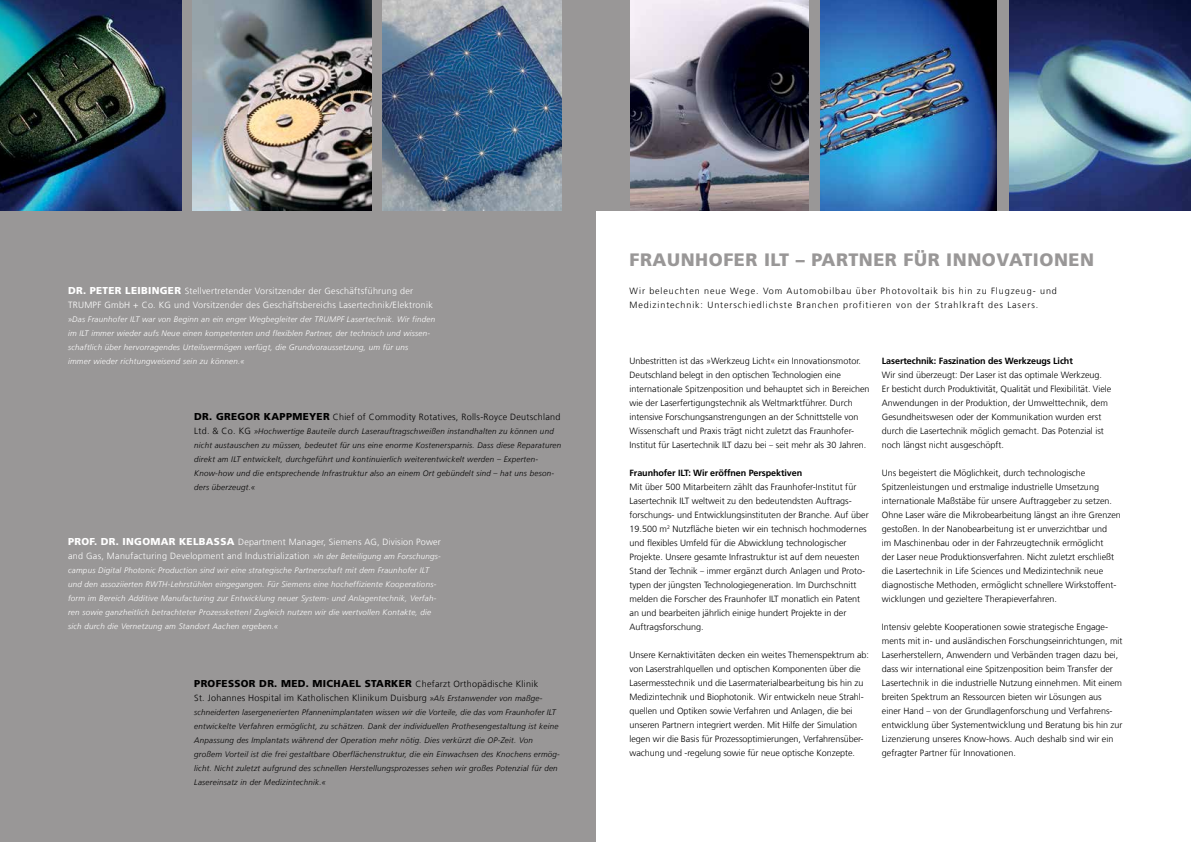
<style>
.page{position:relative;width:1191px;height:842px;background:#fff}
.page>*{position:absolute;margin:0;border:0;box-sizing:border-box;transform-origin:0 0}
.t1{font:900 18px "Frutiger LT Com";letter-spacing:.03em;color:#999797}
.t2{font:900 10px "Frutiger LT Com";letter-spacing:.03em;color:#000}
.t3{font:300 9px/14px "Frutiger LT Com";color:#000}
.t4{font:300 9px/14px "Frutiger LT Com";letter-spacing:.03em;color:#fff}
.t5{font:300 9px/14px "Frutiger LT Com";letter-spacing:.1em;color:#000}
.t6{font:300 9px "Frutiger LT Com";letter-spacing:.03em;color:#000}
.t7{font:700 9px "Frutiger LT Com";letter-spacing:-.01em;color:#000}
.t8{font:italic 300 8px/14px "Frutiger LT Com";letter-spacing:.03em;color:#000}
.t9{font:italic 300 8px/14px "Frutiger LT Com";letter-spacing:.03em;color:#fff}
.s1{font-weight:900;font-size:10px}
.s2{font-style:normal;font-size:9px}
.s3{font-style:italic;font-size:8px}
.s4{font-weight:300;font-size:9px}
</style>
<div class="page">
<div style="left:0;top:0;width:1191px;height:210px;background:#999797"></div>
<div style="left:0;top:0;width:595px;height:842px;background:#999797"></div>
<img style="left:1009px;top:0;width:182px;height:210px">
<img style="left:820px;top:0;width:176px;height:210px">
<img style="left:193px;top:0;width:178px;height:210px">
<img style="left:630px;top:0;width:179px;height:210px">
<img style="left:0;top:0;width:181px;height:210px">
<img style="left:383px;top:0;width:178px;height:210px">
<p class="t4" style="left:68px;top:284px;width:366px"><span class="s1">DR. PETER LEIBINGER</span> Stellvertretender Vorsitzender der Geschäftsführung der<br>TRUMPF GmbH + Co. KG und Vorsitzender des Geschäftsbereichs Lasertechnik/Elektronik</p>
<p class="t9" style="left:68px;top:312px;width:369px">»Das Fraunhofer ILT war von Beginn an ein enger Wegbegleiter der TRUMPF Lasertechnik. Wir finden im ILT immer wieder aufs Neue einen kompetenten und flexiblen Partner, der technisch und wissen&shy;schaftlich über hervorragendes Urteilsvermögen verfügt, die Grundvoraussetzung, um für uns<br>immer wieder richtungweisend sein zu können.«</p>
<p class="t6" style="left:194px;top:412px;width:368px"><span class="s1">DR. GREGOR KAPPMEYER</span> Chief of Commodity Rotatives, Rolls-Royce Deutschland</p>
<p class="t8" style="left:194px;top:424px;width:368px"><span class="s2">Ltd. &amp; Co. KG</span> »Hochwertige Bauteile durch Laserauftragschweißen instandhalten zu können und nicht austauschen zu müssen, bedeutet für uns eine enorme Kostenersparnis. Dass diese Reparaturen direkt am ILT entwickelt, durchgeführt und kontinuierlich weiterentwickelt werden – Experten-Know-how und die entsprechende Infrastruktur also an einem Ort gebündelt sind – hat uns beson&shy;ders überzeugt.«</p>
<p class="t4" style="left:68px;top:535px;width:374px"><span class="s1">PROF. DR. INGOMAR KELBASSA</span> Department Manager, Siemens AG, Division Power and Gas, Manufacturing Development and Industrialization <span class="s3">»In der Beteiligung am Forschungs-</span></p>
<p class="t9" style="left:68px;top:564px;width:370px">campus Digital Photonic Production sind wir eine strategische Partnerschaft mit dem Fraunhofer ILT und den assoziierten RWTH-Lehrstühlen eingegangen. Für Siemens eine hocheffiziente Kooperations&shy;form im Bereich Additive Manufacturing zur Entwicklung neuer System- und Anlagentechnik, Verfah&shy;ren sowie ganzheitlich betrachteter Prozessketten! Zugleich nutzen wir die wertvollen Kontakte, die sich durch die Vernetzung am Standort Aachen ergeben.«</p>
<p class="t2" style="left:194px;top:677px;width:345px">PROFESSOR DR. MED. MICHAEL STARKER <span class="s4">Chefarzt Orthopädische Klinik</span></p>
<p class="t6" style="left:194px;top:692px;width:350px">St. Johannes Hospital im Katholischen Klinikum Duisburg <span class="s3">»Als Erstanwender von maßge-</span></p>
<p class="t8" style="left:194px;top:705px;width:367px">schneiderten lasergenerierten Pfannenimplantaten wissen wir die Vorteile, die das vom Fraunhofer ILT entwickelte Verfahren ermöglicht, zu schätzen. Dank der individuellen Prothesengestaltung ist keine Anpassung des Implantats während der Operation mehr nötig. Dies verkürzt die OP-Zeit. Von großem Vorteil ist die frei gestaltbare Oberflächenstruktur, die ein Einwachsen des Knochens ermög&shy;licht. Nicht zuletzt aufgrund des schnellen Herstellungsprozesses sehen wir großes Potenzial für den Lasereinsatz in der Medizintechnik.«</p>
<h1 class="t1" style="left:629px;top:248px;width:466px">FRAUNHOFER ILT – PARTNER FÜR INNOVATIONEN</h1>
<p class="t5" style="left:629px;top:284px;width:429px">Wir beleuchten neue Wege. Vom Automobilbau über Photovoltaik bis hin zu Flugzeug- und<br>Medizintechnik: Unterschiedlichste Branchen profitieren von der Strahlkraft des Lasers.</p>
<p class="t3" style="left:629px;top:354px;width:242px">Unbestritten ist das »Werkzeug Licht« ein Innovationsmotor.<br>Deutschland belegt in den optischen Technologien eine internationale Spitzenposition und behauptet sich in Bereichen wie der Laserfertigungstechnik als Weltmarktführer. Durch intensive Forschungsanstrengungen an der Schnittstelle von Wissenschaft und Praxis trägt nicht zuletzt das Fraunhofer-Institut für Lasertechnik ILT dazu bei <span class="s3">–</span> seit mehr als 30 Jahren.</p>
<p class="t7" style="left:629px;top:468px;width:174px">Fraunhofer ILT: Wir eröffnen Perspektiven</p>
<p class="t3" style="left:629px;top:480px;width:241px">Mit über 500 Mitarbeitern zählt das Fraunhofer-Institut für Lasertechnik ILT weltweit zu den bedeutendsten Auftrags&shy;forschungs- und Entwicklungsinstituten der Branche. Auf über 19.500 m<sup>2</sup> Nutzfläche bieten wir ein technisch hochmodernes und flexibles Umfeld für die Abwicklung technologischer Projekte. Unsere gesamte Infrastruktur ist auf dem neuesten Stand der Technik <span class="s3">–</span> immer ergänzt durch Anlagen und Proto&shy;typen der jüngsten Technologiegeneration. Im Durchschnitt melden die Forscher des Fraunhofer ILT monatlich ein Patent an und bearbeiten jährlich einige hundert Projekte in der Auftragsforschung.</p>
<p class="t3" style="left:629px;top:648px;width:241px">Unsere Kernaktivitäten decken ein weites Themenspektrum ab: von Laserstrahlquellen und optischen Komponenten über die Lasermesstechnik und die Lasermaterialbearbeitung bis hin zu Medizintechnik und Biophotonik. Wir entwickeln neue Strahl&shy;quellen und Optiken sowie Verfahren und Anlagen, die bei unseren Partnern integriert werden. Mit Hilfe der Simulation legen wir die Basis für Prozessoptimierungen, Verfahrensüber&shy;wachung und -regelung sowie für neue optische Konzepte.</p>
<p class="t7" style="left:882px;top:356px;width:192px">Lasertechnik: Faszination des Werkzeugs Licht</p>
<p class="t3" style="left:882px;top:368px;width:231px">Wir sind überzeugt: Der Laser ist das optimale Werkzeug.<br>Er besticht durch Produktivität, Qualität und Flexibilität. Viele Anwendungen in der Produktion, der Umwelttechnik, dem Gesundheitswesen oder der Kommunikation wurden erst durch die Lasertechnik möglich gemacht. Das Potenzial ist noch längst nicht ausgeschöpft.</p>
<p class="t3" style="left:882px;top:466px;width:240px">Uns begeistert die Möglichkeit, durch technologische Spitzenleistungen und erstmalige industrielle Umsetzung internationale Maßstäbe für unsere Auftraggeber zu setzen.<br>Ohne Laser wäre die Mikrobearbeitung längst an ihre Grenzen gestoßen. In der Nanobearbeitung ist er unverzichtbar und<br>im Maschinenbau oder in der Fahrzeugtechnik ermöglicht<br>der Laser neue Produktionsverfahren. Nicht zuletzt erschließt die Lasertechnik in Life Sciences und Medizintechnik neue diagnostische Methoden, ermöglicht schnellere Wirkstoffent&shy;wicklungen und gezieltere Therapieverfahren.</p>
<p class="t3" style="left:882px;top:620px;width:242px">Intensiv gelebte Kooperationen sowie strategische Engage&shy;ments mit in- und ausländischen Forschungseinrichtungen, mit Laserherstellern, Anwendern und Verbänden tragen dazu bei, dass wir international eine Spitzenposition beim Transfer der Lasertechnik in die industrielle Nutzung einnehmen. Mit einem breiten Spektrum an Ressourcen bieten wir Lösungen aus einer Hand <span class="s3">–</span> von der Grundlagenforschung und Verfahrens&shy;entwicklung über Systementwicklung und Beratung bis hin zur Lizenzierung unseres Know-hows. Auch deshalb sind wir ein gefragter Partner für Innovationen.</p>
</div>
